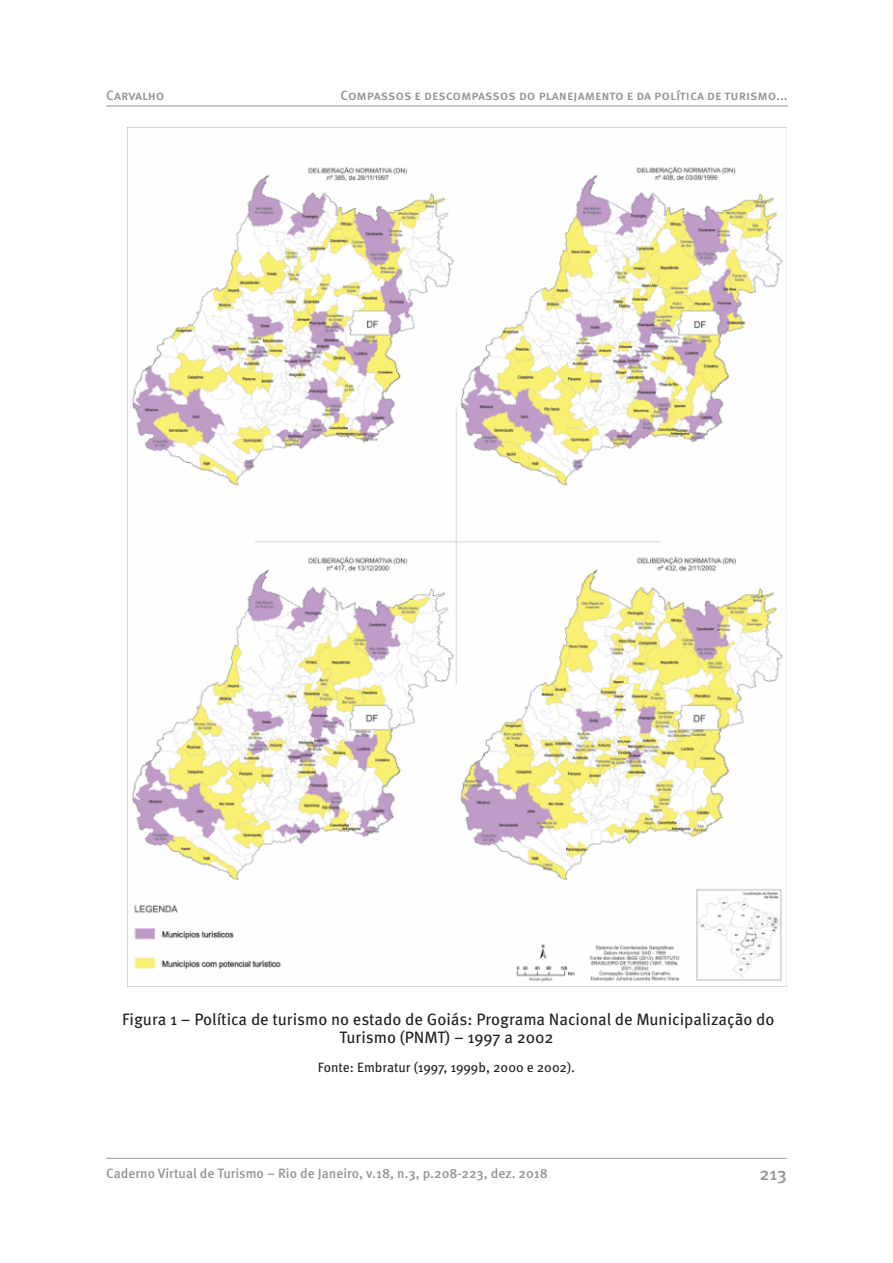
<style>
.page{position:relative;width:893px;height:1263px;background:#fff}
.page>*{position:absolute;margin:0;border:0;box-sizing:border-box;transform-origin:0 0}
.t1{font:500 18px "Meta Pro";color:#939598}
.Tabela_titulo{font:16.5px/18px "Meta Pro";color:#231f20;text-align:center}
.t2{font:500 13.5px "Meta Pro";letter-spacing:-.005em;color:#939598}
.Legenda{font:13.5px "Meta Pro";color:#231f20}
</style>
<div class="page">
<hr style="left:106px;top:106px;width:682px;height:1px;background:#939598">
<hr style="left:106px;top:1158px;width:681px;height:1px;background:#939598">
<img style="left:132px;top:128px;width:655px;height:858px">
<p class="t2" style="left:106px;top:87px;width:60px">Carvalho</p>
<p class="t2" style="left:341px;top:87px;width:449px">Compassos e descompassos do planejamento e da política de turismo...</p>
<p class="Tabela_titulo" style="left:122px;top:1011px;width:654px">Figura 1 – Política de turismo no estado de Goiás: Programa Nacional de Municipalização do<br>Turismo (PNMT) – 1997 a 2002</p>
<p class="Legenda" style="left:318px;top:1059px;width:259px">Fonte: Embratur (1997, 1999b, 2000 e 2002).</p>
<p class="t2" style="left:106px;top:1165px;width:443px">Caderno Virtual de Turismo – Rio de Janeiro, v.18, n.3, p.208-223, dez. 2018</p>
<h1 class="t1" style="left:760px;top:1162px;width:29px">213</h1>
</div>
